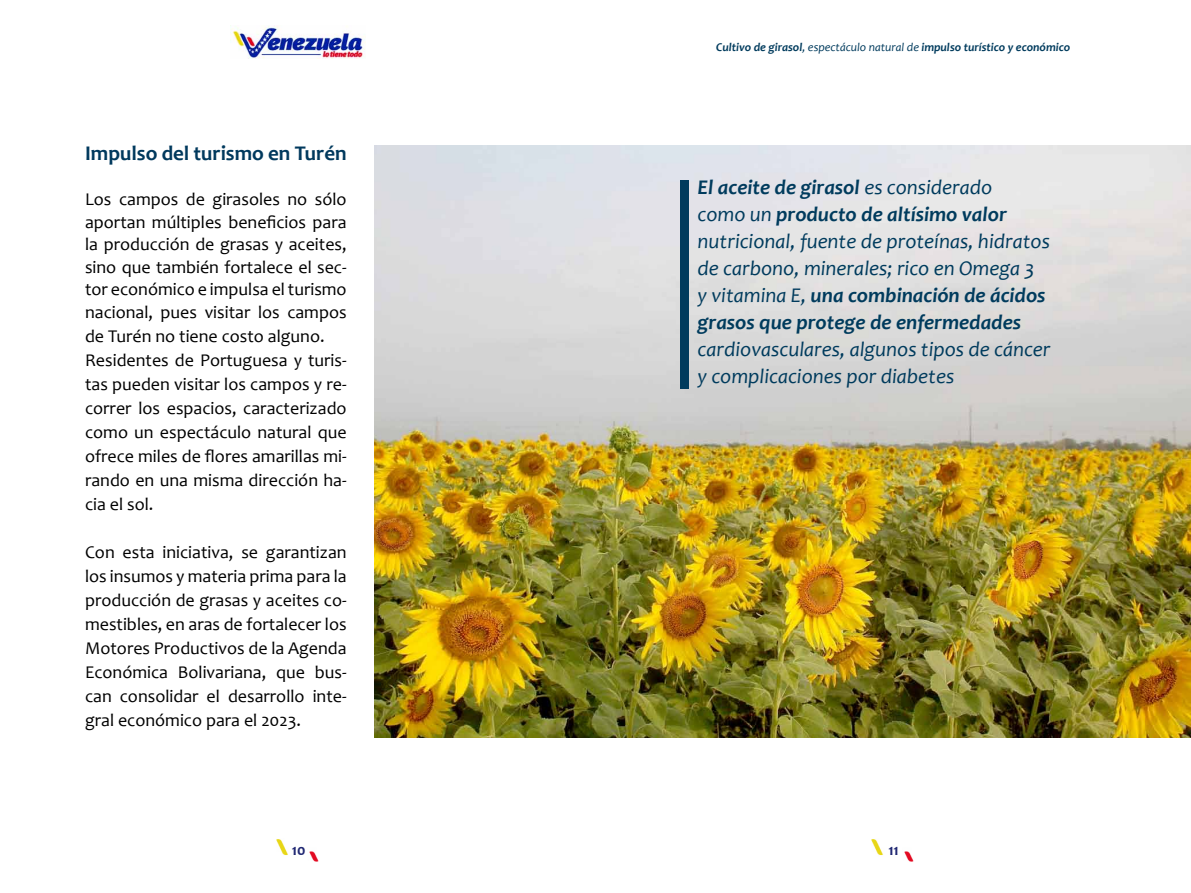
<style>
.page{position:relative;width:1191px;height:893px;background:#fff}
.page>*{position:absolute;margin:0;border:0;box-sizing:border-box;transform-origin:0 0}
.t1{font:italic 21px/27px "Candara";color:#003b5d}
.t2{font:700 21px "Candara";color:#00395d}
.t3{font:18px/23.4px "Candara";color:#000}
.t4{font:700 15.75px "Candara";color:#202873}
.t5{font:italic 700 12px "Candara";color:#003b5d}
.s1{font-weight:400}
.s2{font-weight:700}
</style>
<div class="page">
<img style="left:277px;top:839px;width:41px;height:23px">
<img style="left:872px;top:839px;width:41px;height:23px">
<img style="left:230px;top:26px;width:135px;height:33px">
<img style="left:374px;top:145px;width:817px;height:593px">
<div style="left:680px;top:180px;width:8px;height:209px;background:#003b5d"></div>
<p class="t2" style="left:85px;top:140px;width:263px">Impulso del turismo en Turén</p>
<p class="t3" style="left:85px;top:187px;width:263px">Los campos de girasoles no sólo aportan múltiples beneficios para la producción de grasas y aceites, sino que también fortalece el sec&shy;tor económico e impulsa el turismo nacional, pues visitar los campos de Turén no tiene costo alguno.<br>Residentes de Portuguesa y turis&shy;tas pueden visitar los campos y re&shy;correr los espacios, caracterizado como un espectáculo natural que ofrece miles de flores amarillas mi&shy;rando en una misma dirección ha&shy;cia el sol.</p>
<p class="t3" style="left:85px;top:540px;width:263px;line-height:24px;text-align:justify">Con esta iniciativa, se garantizan los insumos y materia prima para la producción de grasas y aceites co&shy;mestibles, en aras de fortalecer los Motores Productivos de la Agenda Económica Bolivariana, que bus&shy;can consolidar el desarrollo inte&shy;gral económico para el 2023.</p>
<p class="t5" style="left:716px;top:40px;width:355px">Cultivo de girasol<span class="s1">, espectáculo natural de</span> impulso turístico y económico</p>
<p class="t1" style="left:697px;top:173px;width:354px"><span class="s2">El aceite de girasol</span> es considerado<br>como un <span class="s2">producto de altísimo valor </span>nutricional, fuente de proteínas, hidratos de carbono, minerales; rico en Omega 3<br>y vitamina E, <span class="s2">una combinación de ácidos grasos que protege de enfermedades</span></p>
<p class="t1" style="left:697px;top:335px;width:354px">cardiovasculares, algunos tipos de cáncer y complicaciones por diabetes</p>
<p class="t4" style="left:292px;top:840px;width:15px">10</p>
<p class="t4" style="left:888px;top:840px;width:12px">11</p>
</div>
